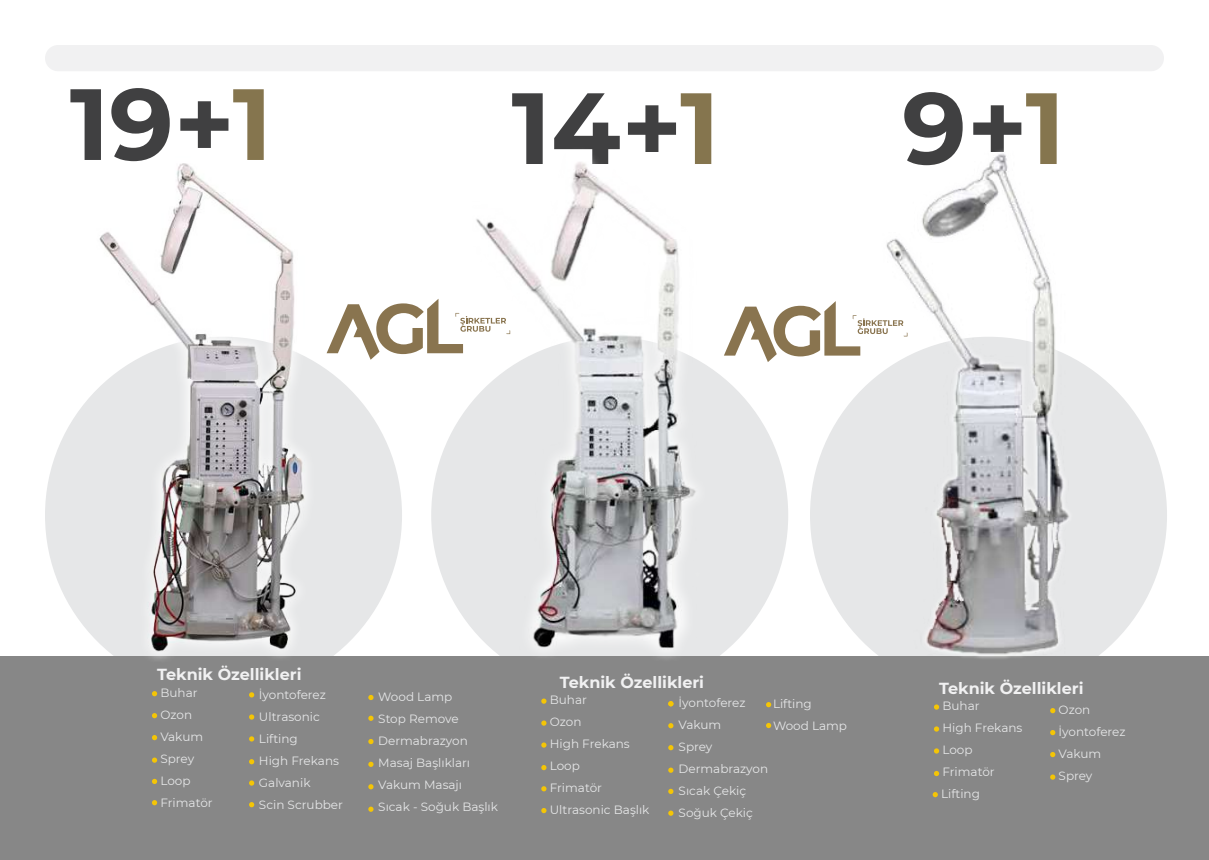
<style>
.page{position:relative;width:1209px;height:860px;background:#fff}
.page>*{position:absolute;margin:0;border:0;box-sizing:border-box;transform-origin:0 0}
.t1{font:700 101px "Montserrat";color:#404041}
.t2{font:700 16px "Montserrat";color:#f1f1f2}
.t3{font:12px/22px "Montserrat";color:#e6e7e8}
.s1{color:#85754e}
</style>
<div class="page">
<div style="left:810px;top:337px;width:357px;height:357px;background:#e6e7e8;border-radius:50%"></div>
<div style="left:0;top:657px;width:1209px;height:203px;background:#878787"></div>
<div style="left:45px;top:45px;width:1119px;height:26px;background:#f1f1f2;border-radius:13px"></div>
<svg style="left:368px;top:762px;width:5px;height:5px"></svg>
<svg style="left:368px;top:784px;width:5px;height:5px"></svg>
<svg style="left:368px;top:807px;width:5px;height:5px"></svg>
<svg style="left:249px;top:714px;width:5px;height:6px"></svg>
<svg style="left:249px;top:736px;width:5px;height:5px"></svg>
<svg style="left:249px;top:759px;width:5px;height:5px"></svg>
<svg style="left:249px;top:780px;width:5px;height:6px"></svg>
<svg style="left:249px;top:802px;width:5px;height:5px"></svg>
<svg style="left:152px;top:713px;width:5px;height:5px"></svg>
<svg style="left:152px;top:735px;width:5px;height:5px"></svg>
<svg style="left:152px;top:757px;width:5px;height:6px"></svg>
<svg style="left:152px;top:779px;width:5px;height:5px"></svg>
<svg style="left:152px;top:800px;width:5px;height:5px"></svg>
<svg style="left:541px;top:744px;width:5px;height:4px"></svg>
<svg style="left:541px;top:765px;width:5px;height:5px"></svg>
<svg style="left:541px;top:786px;width:5px;height:5px"></svg>
<svg style="left:541px;top:808px;width:5px;height:5px"></svg>
<svg style="left:668px;top:745px;width:5px;height:5px"></svg>
<svg style="left:668px;top:767px;width:5px;height:6px"></svg>
<svg style="left:668px;top:789px;width:5px;height:5px"></svg>
<svg style="left:668px;top:810px;width:5px;height:6px"></svg>
<svg style="left:934px;top:704px;width:5px;height:6px"></svg>
<svg style="left:934px;top:726px;width:5px;height:6px"></svg>
<svg style="left:934px;top:748px;width:5px;height:6px"></svg>
<svg style="left:934px;top:771px;width:5px;height:5px"></svg>
<svg style="left:932px;top:792px;width:6px;height:5px"></svg>
<svg style="left:1050px;top:708px;width:5px;height:5px"></svg>
<svg style="left:1050px;top:730px;width:5px;height:5px"></svg>
<svg style="left:1050px;top:752px;width:5px;height:5px"></svg>
<svg style="left:1050px;top:774px;width:5px;height:6px"></svg>
<img style="left:0;top:163px;width:302px;height:533px">
<img style="left:302px;top:162px;width:529px;height:582px">
<img style="left:831px;top:153px;width:310px;height:506px">
<svg style="left:326px;top:299px;width:184px;height:61px"></svg>
<svg style="left:724px;top:301px;width:183px;height:61px"></svg>
<h1 class="t1" style="left:70px;top:51px;width:204px">19+<span class="s1">1</span></h1>
<h1 class="t1" style="left:511px;top:55px;width:210px">14+<span class="s1">1</span></h1>
<h1 class="t1" style="left:902px;top:55px;width:164px">9+<span class="s1">1</span></h1>
<h2 class="t2" style="left:157px;top:663px;width:146px">Teknik Özellikleri</h2>
<p class="t3" style="left:160px;top:681px;width:54px">Buhar<br>Ozon<br>Vakum<br>Sprey<br>Loop<br>Frimatör</p>
<p class="t3" style="left:259px;top:683px;width:85px">İyontoferez<br>Ultrasonic<br>Lifting<br>High Frekans<br>Galvanik<br>Scin Scrubber</p>
<p class="t3" style="left:378px;top:685px;width:121px">Wood Lamp<br>Stop Remove<br>Dermabrazyon<br>Masaj Başlıkları<br>Vakum Masajı<br>Sıcak - Soğuk Başlık</p>
<h2 class="t2" style="left:560px;top:671px;width:146px">Teknik Özellikleri</h2>
<p class="t3" style="left:550px;top:689px;width:101px">Buhar<br>Ozon<br>High Frekans<br>Loop<br>Frimatör<br>Ultrasonic Başlık</p>
<p class="t3" style="left:678px;top:691px;width:91px">İyontoferez<br>Vakum<br>Sprey<br>Dermabrazyon<br>Sıcak Çekiç<br>Soğuk Çekiç</p>
<p class="t3" style="left:773px;top:692px;width:76px">Lifting<br>Wood Lamp</p>
<h2 class="t2" style="left:939px;top:677px;width:146px">Teknik Özellikleri</h2>
<p class="t3" style="left:942px;top:695px;width:82px">Buhar<br>High Frekans<br>Loop<br>Frimatör</p>
<p class="t3" style="left:941px;top:782px;width:40px">Lifting</p>
<p class="t3" style="left:1058px;top:698px;width:68px">Ozon<br>İyontoferez<br>Vakum<br>Sprey</p>
</div>
